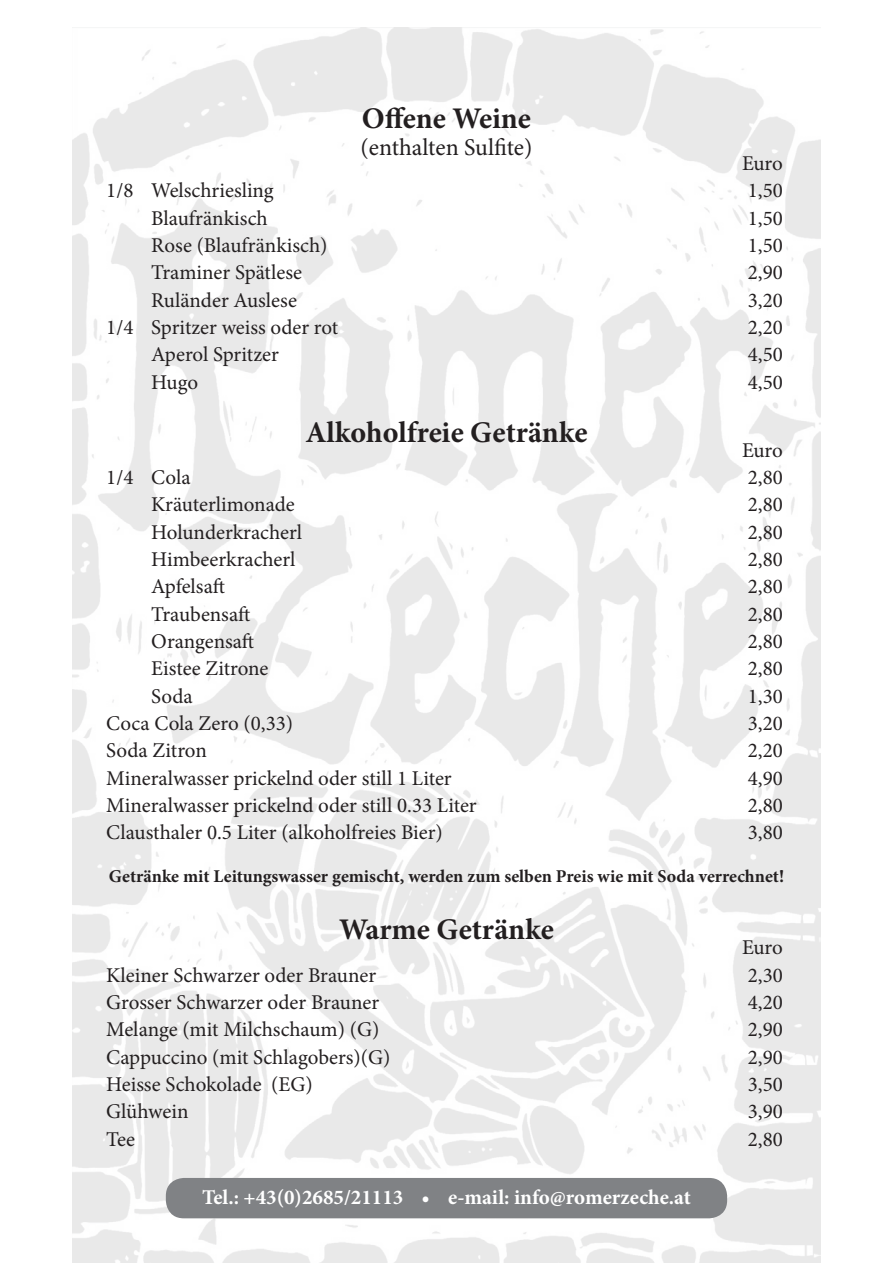
<style>
.page{position:relative;width:893px;height:1263px;background:#fff}
.page>*{position:absolute;margin:0;border:0;box-sizing:border-box;transform-origin:0 0}
.t1{font:700 30px "Minion Pro";color:#231f20}
.t2{font:24px "Minion Pro";color:#231f20}
.t3{font:21px "Minion Pro";color:#231f20}
.t4{font:700 21px "Minion Pro";color:#fff}
.t5{font:700 18px "Minion Pro";color:#231f20}
</style>
<div class="page">
<img style="left:72px;top:28px;width:749px;height:1235px">
<div style="left:166px;top:1178px;width:561px;height:40px;background:#808285;border-radius:18px"></div>
<p class="t1" style="left:362px;top:97px;width:171px">Offene Weine</p>
<p class="t2" style="left:360px;top:131px;width:173px">(enthalten Sulfite)</p>
<p class="t3" style="left:742px;top:149px;width:42px">Euro</p>
<p class="t3" style="left:106px;top:177px;width:169px">1/8 Welschriesling</p>
<p class="t3" style="left:748px;top:177px;width:37px">1,50</p>
<p class="t3" style="left:151px;top:204px;width:118px">Blaufränkisch</p>
<p class="t3" style="left:748px;top:204px;width:37px">1,50</p>
<p class="t3" style="left:151px;top:231px;width:178px">Rose (Blaufränkisch)</p>
<p class="t3" style="left:748px;top:231px;width:37px">1,50</p>
<p class="t3" style="left:151px;top:259px;width:152px">Traminer Spätlese</p>
<p class="t3" style="left:748px;top:259px;width:37px">2,90</p>
<p class="t3" style="left:151px;top:286px;width:147px">Ruländer Auslese</p>
<p class="t3" style="left:748px;top:286px;width:37px">3,20</p>
<p class="t3" style="left:106px;top:313px;width:234px">1/4 Spritzer weiss oder rot</p>
<p class="t3" style="left:748px;top:313px;width:37px">2,20</p>
<p class="t3" style="left:151px;top:341px;width:129px">Aperol Spritzer</p>
<p class="t3" style="left:748px;top:341px;width:37px">4,50</p>
<p class="t3" style="left:151px;top:368px;width:48px">Hugo</p>
<p class="t3" style="left:748px;top:368px;width:37px">4,50</p>
<p class="t1" style="left:305px;top:411px;width:284px">Alkoholfreie Getränke</p>
<p class="t3" style="left:742px;top:436px;width:42px">Euro</p>
<p class="t3" style="left:106px;top:463px;width:86px">1/4 Cola</p>
<p class="t3" style="left:748px;top:463px;width:37px">2,80</p>
<p class="t3" style="left:151px;top:491px;width:145px">Kräuterlimonade</p>
<p class="t3" style="left:748px;top:491px;width:37px">2,80</p>
<p class="t3" style="left:151px;top:518px;width:152px">Holunderkracherl</p>
<p class="t3" style="left:748px;top:518px;width:37px">2,80</p>
<p class="t3" style="left:151px;top:545px;width:146px">Himbeerkracherl</p>
<p class="t3" style="left:748px;top:545px;width:37px">2,80</p>
<p class="t3" style="left:151px;top:573px;width:75px">Apfelsaft</p>
<p class="t3" style="left:748px;top:573px;width:37px">2,80</p>
<p class="t3" style="left:151px;top:600px;width:101px">Traubensaft</p>
<p class="t3" style="left:748px;top:600px;width:37px">2,80</p>
<p class="t3" style="left:151px;top:627px;width:104px">Orangensaft</p>
<p class="t3" style="left:748px;top:627px;width:37px">2,80</p>
<p class="t3" style="left:151px;top:655px;width:119px">Eistee Zitrone</p>
<p class="t3" style="left:748px;top:655px;width:37px">2,80</p>
<p class="t3" style="left:151px;top:682px;width:43px">Soda</p>
<p class="t3" style="left:748px;top:682px;width:37px">1,30</p>
<p class="t3" style="left:106px;top:709px;width:188px">Coca Cola Zero (0,33)</p>
<p class="t3" style="left:748px;top:709px;width:37px">3,20</p>
<p class="t3" style="left:106px;top:737px;width:102px">Soda Zitron</p>
<p class="t3" style="left:748px;top:737px;width:37px">2,20</p>
<p class="t3" style="left:106px;top:764px;width:347px">Mineralwasser prickelnd oder still 1 Liter</p>
<p class="t3" style="left:748px;top:764px;width:37px">4,90</p>
<p class="t3" style="left:106px;top:791px;width:372px">Mineralwasser prickelnd oder still 0.33 Liter</p>
<p class="t3" style="left:748px;top:791px;width:37px">2,80</p>
<p class="t3" style="left:106px;top:819px;width:338px">Clausthaler 0.5 Liter (alkoholfreies Bier)</p>
<p class="t3" style="left:748px;top:819px;width:37px">3,80</p>
<p class="t5" style="left:109px;top:863px;width:677px">Getränke mit Leitungswasser gemischt, werden zum selben Preis wie mit Soda verrechnet!</p>
<p class="t1" style="left:339px;top:908px;width:216px">Warme Getränke</p>
<p class="t3" style="left:742px;top:933px;width:42px">Euro</p>
<p class="t3" style="left:106px;top:961px;width:271px">Kleiner Schwarzer oder Brauner</p>
<p class="t3" style="left:748px;top:961px;width:37px">2,30</p>
<p class="t3" style="left:106px;top:988px;width:274px">Grosser Schwarzer oder Brauner</p>
<p class="t3" style="left:748px;top:988px;width:37px">4,20</p>
<p class="t3" style="left:106px;top:1015px;width:275px">Melange (mit Milchschaum) (G)</p>
<p class="t3" style="left:748px;top:1015px;width:37px">2,90</p>
<p class="t3" style="left:106px;top:1043px;width:285px">Cappuccino (mit Schlagobers)(G)</p>
<p class="t3" style="left:748px;top:1043px;width:37px">2,90</p>
<p class="t3" style="left:106px;top:1070px;width:208px">Heisse Schokolade (EG)</p>
<p class="t3" style="left:748px;top:1070px;width:37px">3,50</p>
<p class="t3" style="left:106px;top:1097px;width:84px">Glühwein</p>
<p class="t3" style="left:748px;top:1097px;width:37px">3,90</p>
<p class="t3" style="left:106px;top:1125px;width:30px">Tee</p>
<p class="t3" style="left:748px;top:1125px;width:37px">2,80</p>
<p class="t4" style="left:202px;top:1182px;width:490px">Tel.: +43(0)2685/21113 • e-mail: info@romerzeche.at</p>
</div>
